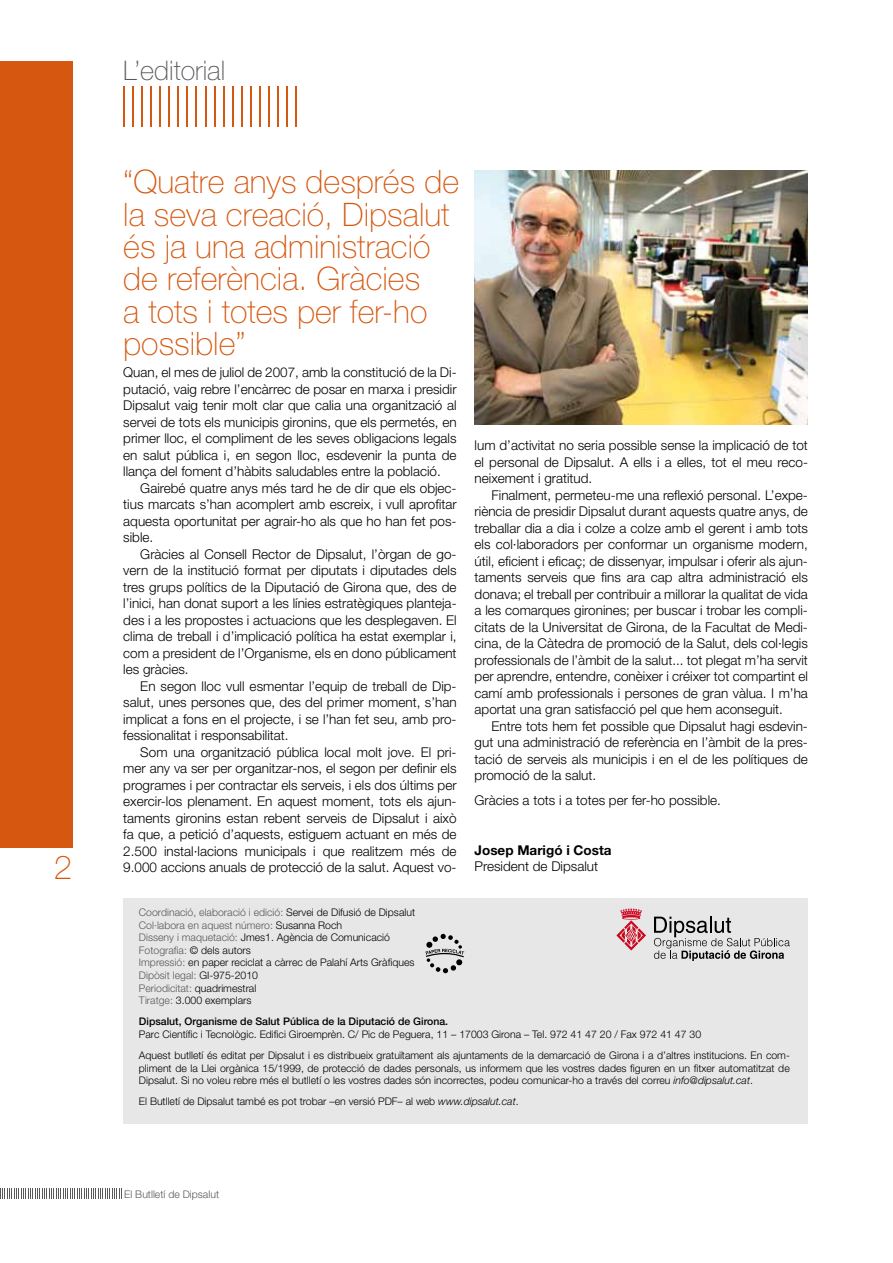
<style>
.page{position:relative;width:893px;height:1263px;background:#fff}
.page>*{position:absolute;margin:0;border:0;box-sizing:border-box;transform-origin:0 0}
.t1{font:100 33px "Helvetica Neue LT Std";color:#d65810}
.t2{font:100 32.4px/32.4px "Helvetica Neue LT Std";color:#d65810}
.t3{font:100 27px "Helvetica Neue LT Std";color:#58585a}
.t4{font:300 13.5px/16.5px "Helvetica Neue LT Std";color:#000;text-align:justify}
.t5{font:700 13.5px "Helvetica Neue LT Std";color:#000}
.t6{font:300 10.5px/12.6px "Helvetica Neue LT Std";color:#000}
.t7{font:500 10.5px "Helvetica Neue LT Std";color:#000}
.t8{font:300 10.5px "Helvetica Neue LT Std";color:#58585a}
.s1{color:#58585a}
.s2{font-style:italic}
</style>
<div class="page">
<svg style="left:0;top:1189px;width:122px;height:10px"></svg>
<hr style="left:123px;top:86px;width:2px;height:40px;background:#d65810">
<hr style="left:132px;top:86px;width:2px;height:40px;background:#d65810">
<hr style="left:141px;top:86px;width:2px;height:40px;background:#d65810">
<hr style="left:150px;top:86px;width:2px;height:40px;background:#d65810">
<hr style="left:159px;top:86px;width:2px;height:40px;background:#d65810">
<hr style="left:169px;top:86px;width:1px;height:40px;background:#d65810">
<hr style="left:178px;top:86px;width:1px;height:40px;background:#d65810">
<hr style="left:187px;top:86px;width:1px;height:40px;background:#d65810">
<hr style="left:196px;top:86px;width:1px;height:40px;background:#d65810">
<hr style="left:205px;top:86px;width:1px;height:40px;background:#d65810">
<hr style="left:214px;top:86px;width:1px;height:40px;background:#d65810">
<hr style="left:223px;top:86px;width:1px;height:40px;background:#d65810">
<hr style="left:232px;top:86px;width:1px;height:40px;background:#d65810">
<hr style="left:241px;top:86px;width:1px;height:40px;background:#d65810">
<hr style="left:250px;top:86px;width:2px;height:40px;background:#d65810">
<hr style="left:259px;top:86px;width:2px;height:40px;background:#d65810">
<hr style="left:268px;top:86px;width:2px;height:40px;background:#d65810">
<hr style="left:277px;top:86px;width:2px;height:40px;background:#d65810">
<hr style="left:286px;top:86px;width:2px;height:40px;background:#d65810">
<hr style="left:295px;top:86px;width:2px;height:40px;background:#d65810">
<div style="left:0;top:61px;width:72px;height:787px;background:#d65810"></div>
<img style="left:475px;top:170px;width:333px;height:254px">
<div style="left:123px;top:899px;width:685px;height:225px;background:#e7e7e8"></div>
<svg style="left:654px;top:917px;width:136px;height:44px"></svg>
<svg style="left:616px;top:908px;width:30px;height:42px"></svg>
<svg style="left:425px;top:934px;width:39px;height:39px"></svg>
<h1 class="t1" style="left:54px;top:848px;width:20px">2</h1>
<h3 class="t3" style="left:123px;top:55px;width:104px">L’editorial</h3>
<h2 class="t2" style="left:123px;top:165px;width:337px">“Quatre anys després de la seva creació, Dipsalut és ja una administració de referència. Gràcies<br>a tots i totes per fer-ho possible”</h2>
<p class="t4" style="left:123px;top:364px;width:335px">Quan, el mes de juliol de 2007, amb la constitució de la Di&shy;putació, vaig rebre l’encàrrec de posar en marxa i presidir Dipsalut vaig tenir molt clar que calia una organització al servei de tots els municipis gironins, que els permetés, en primer lloc, el compliment de les seves obligacions legals en salut pública i, en segon lloc, esdevenir la punta de llança del foment d’hàbits saludables entre la població.</p>
<p class="t4" style="left:123px;top:479px;width:335px;text-indent:17px">Gairebé quatre anys més tard he de dir que els objec&shy;tius marcats s’han acomplert amb escreix, i vull aprofitar aquesta oportunitat per agrair-ho als que ho han fet pos&shy;sible.</p>
<p class="t4" style="left:123px;top:545px;width:335px;text-indent:17px">Gràcies al Consell Rector de Dipsalut, l’òrgan de go&shy;vern de la institució format per diputats i diputades dels tres grups polítics de la Diputació de Girona que, des de l’inici, han donat suport a les línies estratègiques planteja&shy;des i a les propostes i actuacions que les desplegaven. El clima de treball i d’implicació política ha estat exemplar i, com a president de l’Organisme, els en dono públicament les gràcies.</p>
<p class="t4" style="left:123px;top:677px;width:335px;text-indent:17px">En segon lloc vull esmentar l’equip de treball de Dip&shy;salut, unes persones que, des del primer moment, s’han implicat a fons en el projecte, i se l’han fet seu, amb pro&shy;fessionalitat i responsabilitat.</p>
<p class="t4" style="left:123px;top:743px;width:335px;text-indent:17px">Som una organització pública local molt jove. El pri&shy;mer any va ser per organitzar-nos, el segon per definir els programes i per contractar els serveis, i els dos últims per exercir-los plenament. En aquest moment, tots els ajun&shy;taments gironins estan rebent serveis de Dipsalut i això fa que, a petició d’aquests, estiguem actuant en més de 2.500 instal·lacions municipals i que realitzem més de 9.000 accions anuals de protecció de la salut. Aquest vo-</p>
<p class="t4" style="left:475px;top:437px;width:335px">lum d’activitat no seria possible sense la implicació de tot el personal de Dipsalut. A ells i a elles, tot el meu reco&shy;neixement i gratitud.</p>
<p class="t4" style="left:475px;top:486px;width:335px;text-indent:17px">Finalment, permeteu-me una reflexió personal. L’expe&shy;riència de presidir Dipsalut durant aquests quatre anys, de treballar dia a dia i colze a colze amb el gerent i amb tots els col·laboradors per conformar un organisme modern, útil, eficient i eficaç; de dissenyar, impulsar i oferir als ajun&shy;taments serveis que fins ara cap altra administració els donava; el treball per contribuir a millorar la qualitat de vida a les comarques gironines; per buscar i trobar les compli&shy;citats de la Universitat de Girona, de la Facultat de Medi&shy;cina, de la Càtedra de promoció de la Salut, dels col·legis professionals de l’àmbit de la salut... tot plegat m’ha servit per aprendre, entendre, conèixer i créixer tot compartint el camí amb professionals i persones de gran vàlua. I m’ha aportat una gran satisfacció pel que hem aconseguit.</p>
<p class="t4" style="left:475px;top:717px;width:335px;text-indent:17px">Entre tots hem fet possible que Dipsalut hagi esdevin&shy;gut una administració de referència en l’àmbit de la pres&shy;tació de serveis als municipis i en el de les polítiques de promoció de la salut.</p>
<p class="t4" style="left:475px;top:792px;width:248px">Gràcies a tots i a totes per fer-ho possible.</p>
<p class="t5" style="left:475px;top:841px;width:138px">Josep Marigó i Costa</p>
<p class="t4" style="left:475px;top:858px;width:125px">President de Dipsalut</p>
<p class="t6" style="left:139px;top:906px;width:278px"><span class="s1">Coordinació, elaboració i edició:</span> Servei de Difusió de Dipsalut <span class="s1">Col·labora en aquest número:</span> Susanna Roch<br><span class="s1">Disseny i maquetació:</span> Jmes1. Agència de Comunicació <span class="s1">Fotografia:</span> © dels autors<br><span class="s1">Impressió:</span> en paper reciclat a càrrec de Palahí Arts Gràfiques <span class="s1">Dipòsit legal:</span> GI-975-2010<br><span class="s1">Periodicitat:</span> quadrimestral<br><span class="s1">Tiratge:</span> 3.000 exemplars</p>
<p class="t7" style="left:139px;top:1015px;width:311px">Dipsalut, Organisme de Salut Pública de la Diputació de Girona.</p>
<p class="t6" style="left:139px;top:1023px;width:652px;line-height:21.1px">Parc Científic i Tecnològic. Edifici Giroemprèn. C/ Pic de Peguera, 11 – 17003 Girona – Tel. 972 41 47 20 / Fax 972 41 47 30<br>Aquest butlletí és editat per Dipsalut i es distribueix gratuïtament als ajuntaments de la demarcació de Girona i a d’altres institucions. En com-</p>
<p class="t6" style="left:139px;top:1061px;width:652px">pliment de la Llei orgànica 15/1999, de protecció de dades personals, us informem que les vostres dades figuren en un fitxer automatitzat de<br>Dipsalut. Si no voleu rebre més el butlletí o les vostres dades són incorrectes, podeu comunicar-ho a través del correu <span class="s2">info@dipsalut.cat</span>.</p>
<p class="t6" style="left:139px;top:1095px;width:381px">El Butlletí de Dipsalut també es pot trobar –en versió PDF– al web <span class="s2">www.dipsalut.cat</span>.</p>
<p class="t8" style="left:124px;top:1187px;width:96px">El Butlletí de Dipsalut</p>
</div>
